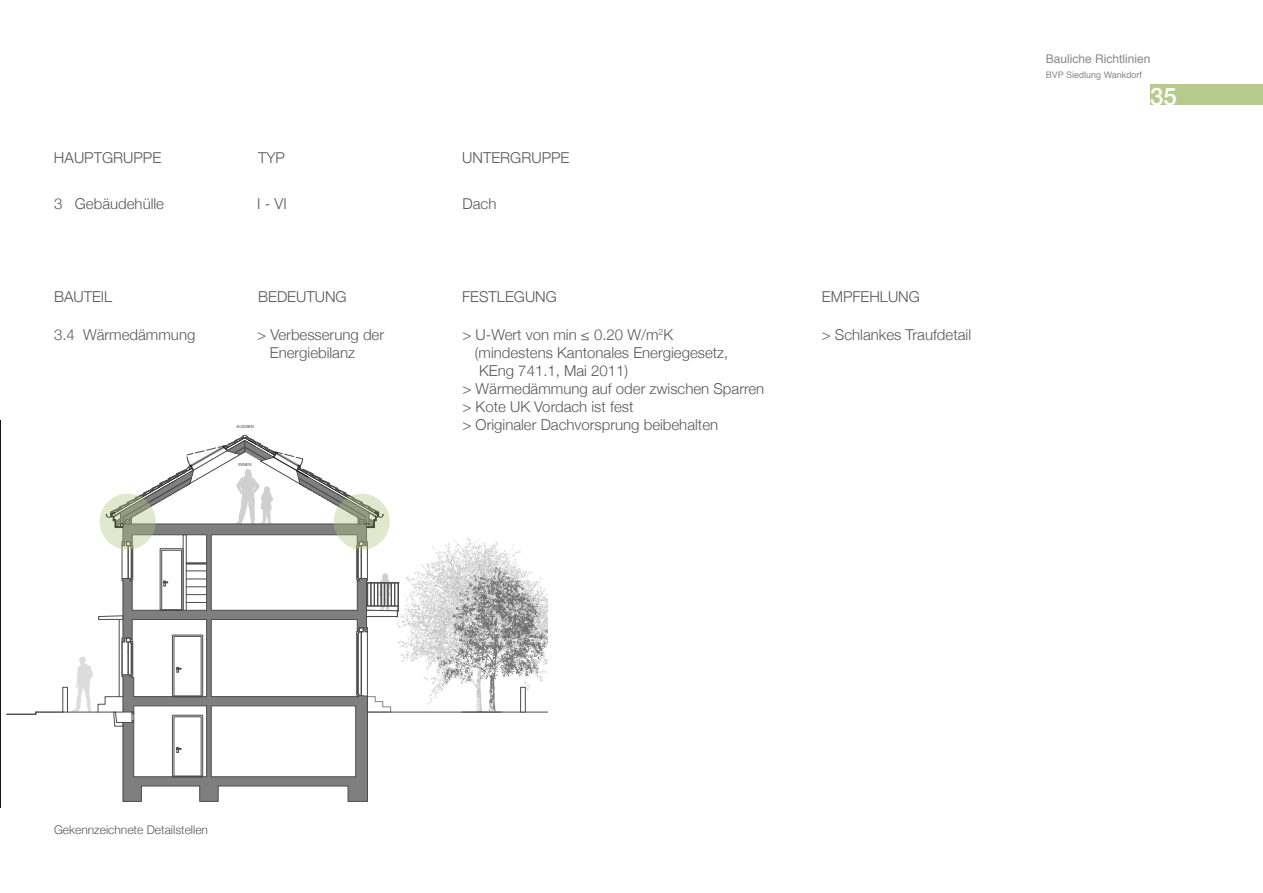
<style>
.page{position:relative;width:1263px;height:893px;background:#fff}
.page>*{position:absolute;margin:0;border:0;box-sizing:border-box;transform-origin:0 0}
.t1{font:500 24px "Helvetica Neue";color:#fff}
.t2{font:300 15px/18px "Helvetica Neue";color:#58585a}
.t3{font:300 12px "Helvetica Neue";color:#58585a}
.t4{font:12px "Helvetica";color:#87888a}
.t5{font:9px "Helvetica";color:#87888a}
.t6{font:4.2px "Helvetica Neue";color:#4c4c4c;scale:1.05 1}
</style>
<div class="page">
<div style="left:1150px;top:85px;width:113px;height:20px;background:#b8cb8e"></div>
<svg style="left:0;top:421px;width:547px;height:387px"></svg>
<p class="t2" style="left:54px;top:148px;width:41px">Hauptgr</p>
<p class="t2" style="left:123px;top:148px;width:40px">uppe</p>
<p class="t2" style="left:258px;top:148px;width:27px">Typ</p>
<p class="t2" style="left:462px;top:148px;width:49px">Untergr</p>
<p class="t2" style="left:531px;top:148px;width:40px">uppe</p>
<p class="t2" style="left:54px;top:194px;width:112px">3 Gebäudehülle</p>
<p class="t2" style="left:257px;top:194px;width:31px">I - VI</p>
<p class="t2" style="left:463px;top:194px;width:35px">Dach</p>
<p class="t2" style="left:54px;top:286px;width:60px">Bauteil</p>
<p class="t2" style="left:258px;top:286px;width:87px">Bedeutung</p>
<p class="t2" style="left:462px;top:286px;width:93px">Festleg ung</p>
<p class="t2" style="left:822px;top:286px;width:11px">Empf</p>
<p class="t2" style="left:860px;top:286px;width:58px">ehlung</p>
<p class="t2" style="left:54px;top:325px;width:143px">3.4 Wärmedämmung</p>
<p class="t2" style="left:270px;top:325px;width:116px;text-indent:-13px">&gt; Verbesserung der<br>Energiebilanz</p>
<p class="t2" style="left:462px;top:325px;width:211px">&gt; U-Wert von min ≤ 0.20 W/m<sup>2</sup>K</p>
<p class="t2" style="left:475px;top:343px;width:255px">(mindestens Kantonales Energiegesetz,</p>
<p class="t2" style="left:479px;top:361px;width:151px">KEng 741.1, Mai 2011)</p>
<p class="t2" style="left:462px;top:379px;width:303px">&gt; Wärmedämmung auf oder zwischen Sparren</p>
<p class="t2" style="left:462px;top:397px;width:172px">&gt; Kote UK Vordach ist fest</p>
<p class="t2" style="left:462px;top:415px;width:257px">&gt; Originaler Dachvorsprung beibehalten</p>
<p class="t6" style="left:237px;top:424px;width:18px">AUSSEN</p>
<p class="t6" style="left:238px;top:462px;width:14px">INNEN</p>
<p class="t2" style="left:822px;top:325px;width:151px">&gt; Schlankes Traufdetail</p>
<p class="t4" style="left:1046px;top:50px;width:106px">Bauliche Richtlinien</p>
<p class="t5" style="left:1046px;top:68px;width:98px">BVP Siedlung Wankdorf</p>
<h1 class="t1" style="left:1150px;top:77px;width:28px">35</h1>
<p class="t3" style="left:54px;top:820px;width:156px">Gekennzeichnete Detailstellen</p>
</div>
